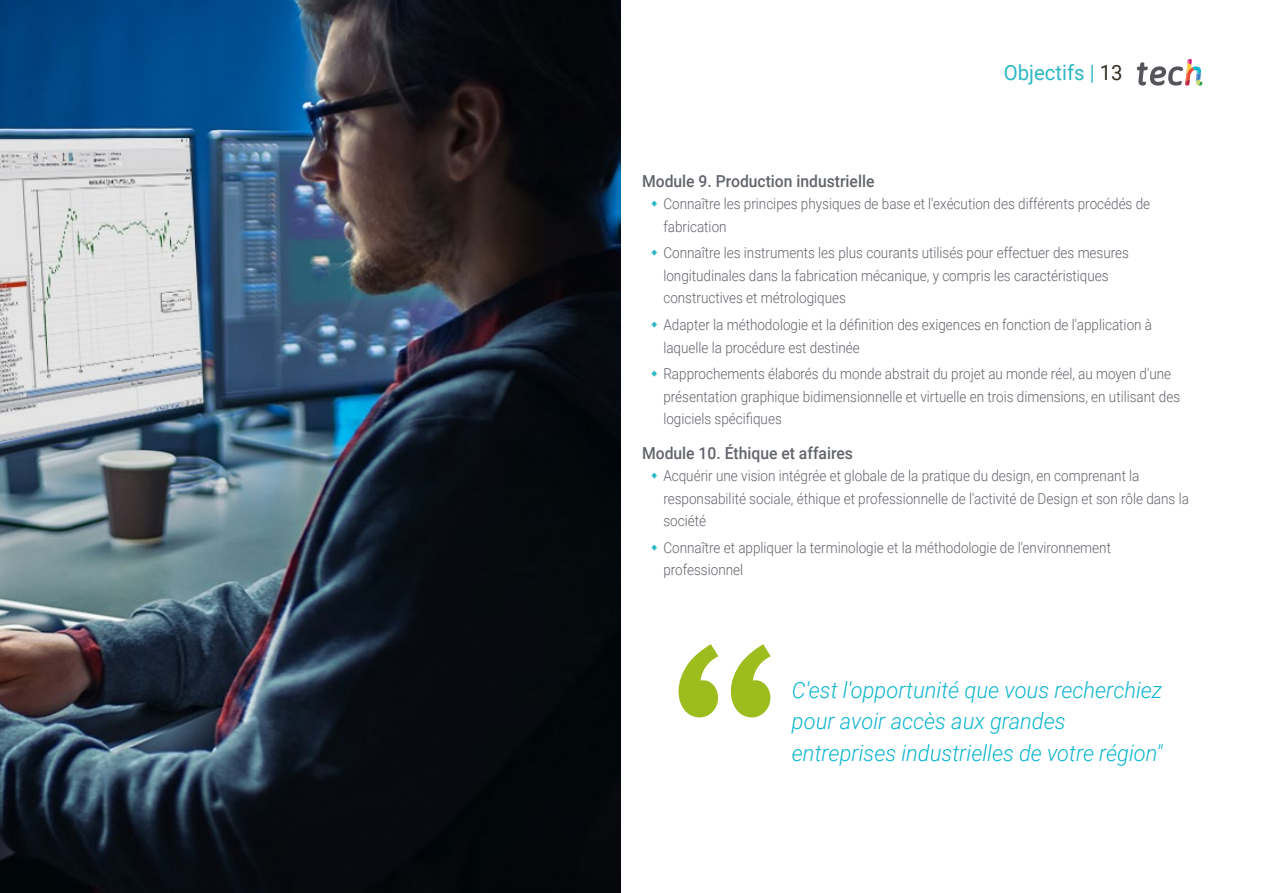
<style>
.page{position:relative;width:1263px;height:893px;background:#fff}
.page>*{position:absolute;margin:0;border:0;box-sizing:border-box;transform-origin:0 0}
.t1{font:italic 300 22.5px/31.5px "Roboto";color:#0fb6cf}
.t2{font:21px "Roboto";color:#2db8c5}
.t3{font:500 16.5px "Roboto";color:#61646a;scale:.95 1}
.t4{font:300 15px/22.5px "Roboto";color:#61646a;scale:.9 1}
.s1{color:#312e20}
</style>
<div class="page">
<svg style="left:1137px;top:59px;width:65px;height:27px"></svg>
<img style="left:0;top:0;width:621px;height:893px">
<svg style="left:678px;top:644px;width:93px;height:73px"></svg>
<h2 class="t2" style="left:1004px;top:57px;width:120px">Objectifs | <span class="s1">13</span></h2>
<p class="t3" style="left:642px;top:169px;width:246px">Module 9. Production industrielle</p>
<p class="t4" style="left:663px;top:192px;width:542px">Connaître les principes physiques de base et l'exécution des différents procédés de fabrication</p>
<p class="t4" style="left:663px;top:241px;width:519px">Connaître les instruments les plus courants utilisés pour effectuer des mesures longitudinales dans la fabrication mécanique, y compris les caractéristiques constructives et métrologiques</p>
<p class="t4" style="left:663px;top:313px;width:545px">Adapter la méthodologie et la définition des exigences en fonction de l'application à laquelle la procédure est destinée</p>
<p class="t4" style="left:663px;top:362px;width:576px">Rapprochements élaborés du monde abstrait du projet au monde réel, au moyen d'une présentation graphique bidimensionnelle et virtuelle en trois dimensions, en utilisant des logiciels spécifiques</p>
<p class="t3" style="left:642px;top:441px;width:223px">Module 10. Éthique et affaires</p>
<p class="t4" style="left:663px;top:464px;width:585px">Acquérir une vision intégrée et globale de la pratique du design, en comprenant la responsabilité sociale, éthique et professionnelle de l'activité de Design et son rôle dans la société</p>
<p class="t4" style="left:663px;top:536px;width:499px">Connaître et appliquer la terminologie et la méthodologie de l'environnement professionnel</p>
<h1 class="t1" style="left:792px;top:673px;width:372px">C'est l'opportunité que vous recherchiez pour avoir accès aux grandes entreprises industrielles de votre région"</h1>
</div>
